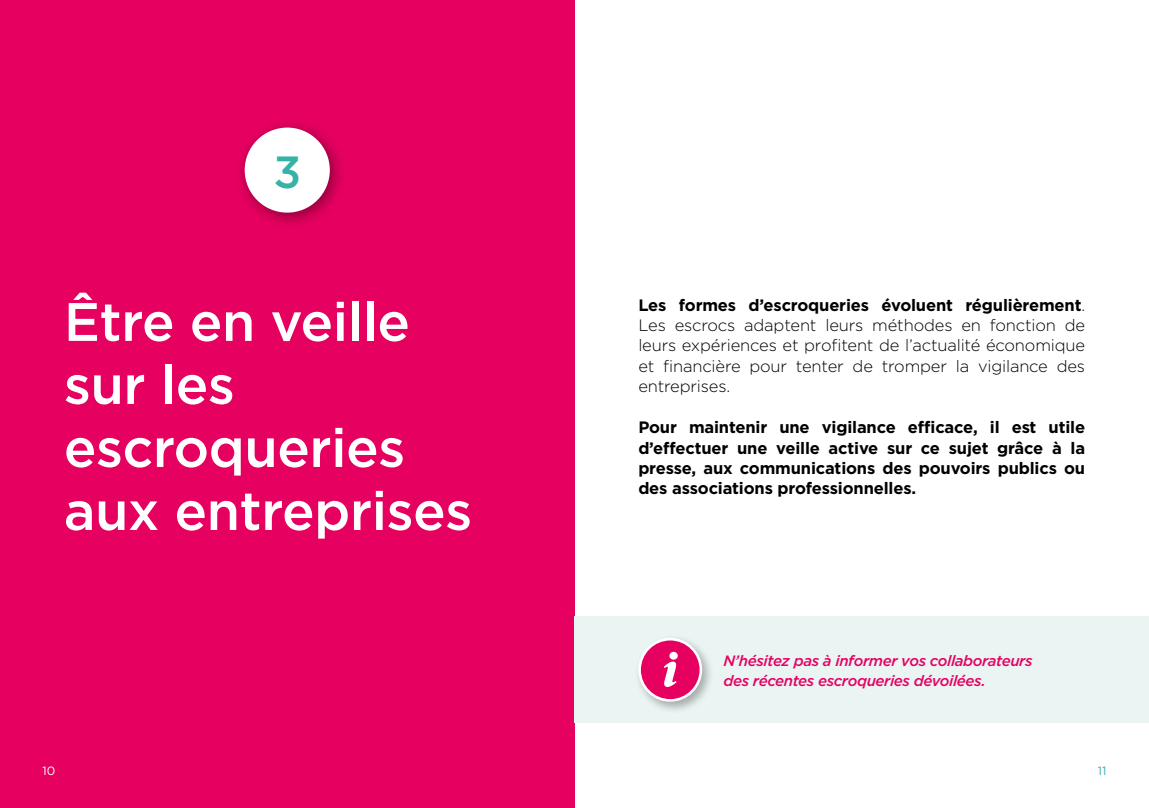
<style>
.page{position:relative;width:1149px;height:808px;background:#fff}
.page>*{position:absolute;margin:0;border:0;box-sizing:border-box;transform-origin:0 0}
.H1_-_chapitres{font:500 54px/63px "Gotham";letter-spacing:-.01em;color:#fff}
.H1_-_chapitres-2{font:500 45px "Gotham";color:#37b2a7}
.Texte_puce{font:300 16.5px/20.2px "Gotham";letter-spacing:-.01em;color:#000;text-align:justify}
.Texte_puce-2{font:700 16.5px/20.2px "Gotham";letter-spacing:-.01em;color:#000;text-align:justify}
.t1{font:italic 500 15px/19.5px "Gotham";letter-spacing:-.025em;color:#e60060}
.t2{font:12px "Gotham";color:#fff}
.t3{font:12px "Gotham";color:#37b2a7}
.s1{font-weight:700}
</style>
<div class="page">
<div style="left:0;top:0;width:574px;height:808px;background:#e60060"></div>
<div style="left:233px;top:116px;width:114px;height:114px;background:#000;opacity:.4"></div>
<div style="left:244px;top:128px;width:86px;height:85px;background:#fff;border-radius:50%"></div>
<div style="left:574px;top:617px;width:574px;height:106px;background:#e9f4f3"></div>
<div style="left:634px;top:634px;width:80px;height:80px;background:#000;opacity:.3"></div>
<div style="left:639px;top:639px;width:61px;height:61px;background:#e60060;border-radius:50%"></div>
<div style="left:638px;top:638px;width:64px;height:64px;border:3px solid #fff;border-radius:50%"></div>
<svg style="left:664px;top:652px;width:13px;height:35px"></svg>
<h1 class="H1_-_chapitres-2" style="left:273px;top:143px;width:29px">3</h1>
<h1 class="H1_-_chapitres" style="left:64px;top:290px;width:410px">Être en veille sur les escroqueries aux entreprises</h1>
<p class="Texte_puce" style="left:638px;top:294px;width:448px"><span class="s1">Les formes d’escroqueries évoluent régulièrement</span>.<br>Les escrocs adaptent leurs méthodes en fonction de leurs expériences et profitent de l’actualité économique et financière pour tenter de tromper la vigilance des entreprises.</p>
<p class="Texte_puce-2" style="left:638px;top:417px;width:448px">Pour maintenir une vigilance efficace, il est utile d’effectuer une veille active sur ce sujet grâce à la presse, aux communications des pouvoirs publics ou des associations professionnelles.</p>
<p class="t1" style="left:723px;top:651px;width:310px">N’hésitez pas à informer vos collaborateurs des récentes escroqueries dévoilées.</p>
<p class="t2" style="left:43px;top:763px;width:14px">10</p>
<p class="t3" style="left:1097px;top:763px;width:10px">11</p>
</div>
